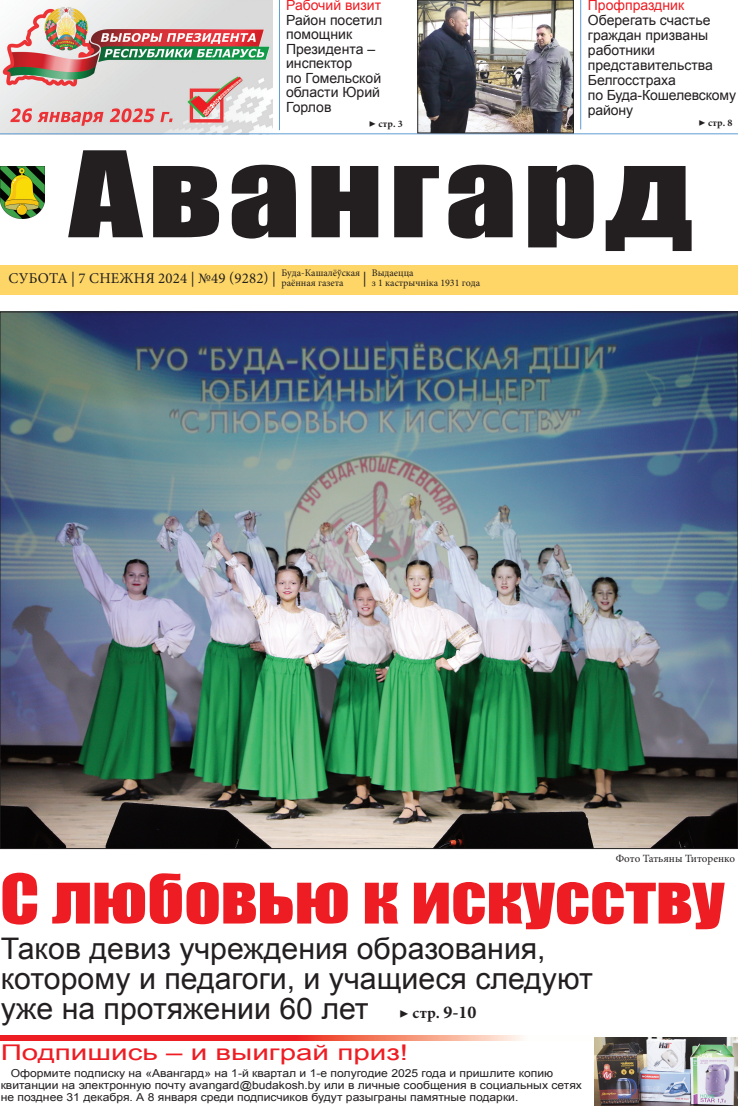
<style>
.page{position:relative;width:738px;height:1106px;background:#fff}
.page>*{position:absolute;margin:0;border:0;box-sizing:border-box;transform-origin:0 0}
.t1{font:110px "Impact";letter-spacing:.04em;color:#231f20;scale:1.31 1}
.t2{font:63px "Impact";color:#ee1d23;scale:1.13 1}
.t3{font:29.7px/30px "Arial";color:#231f20}
.t4{font:21.6px "Arial";color:#ee1d23;scale:1.37 1}
.t5{font:700 16px "Minion Pro";color:#231f20}
.t6{font:15px "Minion Pro";letter-spacing:.01em;color:#231f20}
.t7{font:14px/15px "Arial";color:#231f20}
.t8{font:14px "Arial";color:#ee1d23}
.t9{font:11px/12px "Arial";color:#231f20;scale:1.1 1}
.t10{font:11px "Minion Pro";color:#231f20}
.t11{font:10px/10px "Minion Pro";color:#231f20}
.t12{font:700 10px "Minion Pro";letter-spacing:.02em;color:#231f20}
.s1{font-size:12px}
.s2{font-size:18px}
</style>
<div class="page">
<img style="left:2px;top:314px;width:733px;height:532px">
<img style="left:0;top:0;width:272px;height:134px">
<div style="left:0;top:265px;width:737px;height:30px;background:#fed667"></div>
<img style="left:0;top:166px;width:44px;height:53px">
<hr style="left:0;top:134px;width:737px;height:1px;background:#5f9dd4">
<svg style="left:1px;top:1035px;width:521px;height:5px;background:#f14f49"></svg>
<hr style="left:580px;top:0;width:1px;height:129px;background:#5f9dd4">
<hr style="left:279px;top:0;width:1px;height:130px;background:#5f9dd4">
<svg style="left:284px;top:133px;width:123px;height:1px"></svg>
<img style="left:594px;top:1037px;width:143px;height:69px">
<img style="left:419px;top:2px;width:152px;height:129px">
<div style="left:417px;top:0;width:156px;height:133px;border:1px solid #231f20"></div>
<p class="t8" style="left:286px;top:-4px;width:96px">Рабочий визит</p>
<p class="t7" style="left:286px;top:13px;width:97px;line-height:14.5px">Район посетил помощник<br>Президента – инспектор<br>по Гомельской области Юрий<br>Горлов</p>
<h1 class="t1" style="left:69px;top:109px;width:478px">Авангард</h1>
<p class="t8" style="left:587px;top:-4px;width:98px">Профпраздник</p>
<p class="t7" style="left:587px;top:13px;width:150px">Оберегать счастье граждан призваны работники представительства<br>Белгосстраха<br>по Буда-Кошелевскому району</p>
<p class="t12" style="left:369px;top:117px;width:35px"><span class="s1">▶</span> стр. 3</p>
<p class="t12" style="left:698px;top:116px;width:35px"><span class="s1">▶</span> стр. 8</p>
<p class="t11" style="left:281px;top:268px;width:80px">Буда-Кашалёўская раённая газета</p>
<h3 class="t6" style="left:9px;top:268px;width:268px">СУБОТА | 7 СНЕЖНЯ 2024 | №49 (9282) |</h3>
<h3 class="t6" style="left:362px;top:268px;width:5px">|</h3>
<p class="t11" style="left:371px;top:268px;width:110px">Выдаецца<br>з 1 кастрычніка 1931 года</p>
<p class="t10" style="left:615px;top:851px;width:121px">Фото Татьяны Титоренко</p>
<h2 class="t2" style="left:0;top:850px;width:642px">С любовью к искусству</h2>
<h3 class="t3" style="left:1px;top:933px;width:593px">Таков девиз учреждения образования, которому и педагоги, и учащиеся следуют уже на протяжении 60 лет</h3>
<h3 class="t5" style="left:399px;top:1001px;width:79px">▶ стр. <span class="s2">9-10</span></h3>
<h3 class="t4" style="left:1px;top:1038px;width:298px">Подпишись – и выиграй приз!</h3>
<p class="t9" style="left:1px;top:1067px;width:529px;text-indent:10px">Оформите подписку на «Авангард» на 1-й квартал и 1-е полугодие 2025 года и пришлите копию квитанции на электронную почту avangard@budakosh.by или в личные сообщения в социальных сетях не позднее 31 декабря. А 8 января среди подписчиков будут разыграны памятные подарки.</p>
</div>
